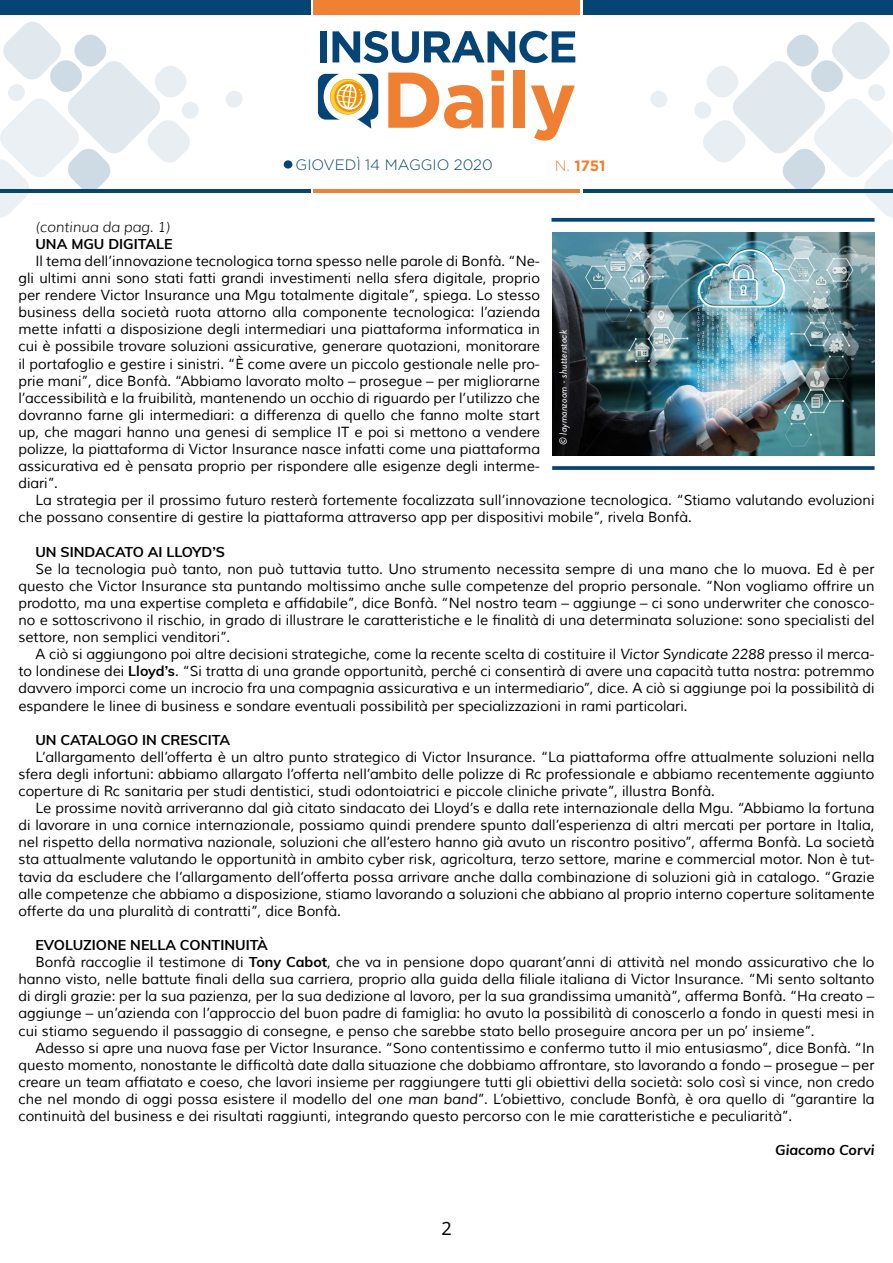
<style>
.page{position:relative;width:893px;height:1263px;background:#fff}
.page>*{position:absolute;margin:0;border:0;box-sizing:border-box;transform-origin:0 0}
.t1{font:18px "Noto Sans";color:#000}
.t2{font:300 15px "Gotham";color:#054573}
.t3{font:700 15px "Gotham";color:#f08033}
.t4{font:14.25px/17.1px "Muli";color:#000;text-align:justify}
.t5{font:700 14.25px "Muli";color:#000}
.t6{font:italic 300 14.25px "Muli";color:#000}
.t7{font:italic 700 14.25px "Muli";color:#000}
.t8{font:italic 10.5px "Brandon Grotesque";color:#fff}
.s1{font-weight:300}
.s2{font-style:italic}
.s3{font-weight:700}
</style>
<div class="page">
<div style="left:583px;top:0;width:310px;height:15px;background:#054573"></div>
<div style="left:314px;top:0;width:266px;height:15px;background:#f08033"></div>
<hr style="left:583px;top:189px;width:310px;height:3px;background:#054573">
<hr style="left:314px;top:189px;width:266px;height:3px;background:#f08033">
<svg style="left:650px;top:91px;width:17px;height:17px"></svg>
<svg style="left:226px;top:91px;width:17px;height:17px"></svg>
<svg style="left:693px;top:22px;width:200px;height:197px"></svg>
<svg style="left:0;top:22px;width:200px;height:196px"></svg>
<svg style="left:318px;top:74px;width:60px;height:55px"></svg>
<svg style="left:388px;top:73px;width:95px;height:56px"></svg>
<svg style="left:491px;top:70px;width:13px;height:58px"></svg>
<div style="left:513px;top:70px;width:12px;height:58px;background:#ef7f32"></div>
<svg style="left:531px;top:85px;width:44px;height:56px"></svg>
<div style="left:320px;top:31px;width:7px;height:31px;background:#054474"></div>
<svg style="left:332px;top:31px;width:243px;height:32px"></svg>
<hr style="left:0;top:189px;width:310px;height:3px;background:#054573">
<div style="left:0;top:0;width:310px;height:15px;background:#054573"></div>
<div style="left:284px;top:160px;width:8px;height:9px;background:#054573;border-radius:50%"></div>
<svg style="left:551px;top:218px;width:323px;height:4px"></svg>
<svg style="left:552px;top:466px;width:322px;height:4px"></svg>
<img style="left:552px;top:232px;width:322px;height:223px">
<p class="t2" style="left:296px;top:157px;width:199px">GIOVEDÌ 14 MAGGIO 2020</p>
<p class="t3" style="left:555px;top:157px;width:52px"><span class="s1">N.</span> 1751</p>
<p class="t6" style="left:35px;top:218px;width:136px">(continua da pag. 1)</p>
<p class="t5" style="left:35px;top:233px;width:139px">UNA MGU DIGITALE</p>
<p class="t4" style="left:18px;top:253px;width:523px;text-indent:17px">Il tema dell’innovazione tecnologica torna spesso nelle parole di Bonfà. “Ne&shy;gli ultimi anni sono stati fatti grandi investimenti nella sfera digitale, proprio per rendere Victor Insurance una Mgu totalmente digitale”, spiega. Lo stesso business della società ruota attorno alla componente tecnologica: l’azienda mette infatti a disposizione degli intermediari una piattaforma informatica in cui è possibile trovare soluzioni assicurative, generare quotazioni, monitorare il portafoglio e gestire i sinistri. “È come avere un piccolo gestionale nelle pro&shy;prie mani”, dice Bonfà. “Abbiamo lavorato molto – prosegue – per migliorarne l’accessibilità e la fruibilità, mantenendo un occhio di riguardo per l’utilizzo che dovranno farne gli intermediari: a differenza di quello che fanno molte start up, che magari hanno una genesi di semplice IT e poi si mettono a vendere polizze, la piattaforma di Victor Insurance nasce infatti come una piattaforma assicurativa ed è pensata proprio per rispondere alle esigenze degli interme&shy;diari”.</p>
<p class="t4" style="left:18px;top:492px;width:858px;text-indent:17px">La strategia per il prossimo futuro resterà fortemente focalizzata sull’innovazione tecnologica. “Stiamo valutando evoluzioni che possano consentire di gestire la piattaforma attraverso app per dispositivi mobile”, rivela Bonfà.</p>
<p class="t5" style="left:35px;top:541px;width:191px">UN SINDACATO AI LLOYD’S</p>
<p class="t4" style="left:18px;top:560px;width:858px;text-indent:17px">Se la tecnologia può tanto, non può tuttavia tutto. Uno strumento necessita sempre di una mano che lo muova. Ed è per questo che Victor Insurance sta puntando moltissimo anche sulle competenze del proprio personale. “Non vogliamo offrire un prodotto, ma una expertise completa e affidabile”, dice Bonfà. “Nel nostro team – aggiunge – ci sono underwriter che conosco&shy;no e sottoscrivono il rischio, in grado di illustrare le caratteristiche e le finalità di una determinata soluzione: sono specialisti del settore, non semplici venditori”.</p>
<p class="t4" style="left:18px;top:646px;width:858px;text-indent:17px">A ciò si aggiungono poi altre decisioni strategiche, come la recente scelta di costituire il <span class="s2">Victor Syndicate 2288</span> presso il merca&shy;to londinese dei <span class="s3">Lloyd’s</span>. “Si tratta di una grande opportunità, perché ci consentirà di avere una capacità tutta nostra: potremmo davvero imporci come un incrocio fra una compagnia assicurativa e un intermediario”, dice. A ciò si aggiunge poi la possibilità di espandere le linee di business e sondare eventuali possibilità per specializzazioni in rami particolari.</p>
<p class="t5" style="left:35px;top:729px;width:196px">UN CATALOGO IN CRESCITA</p>
<p class="t4" style="left:18px;top:749px;width:858px;text-indent:17px">L’allargamento dell’offerta è un altro punto strategico di Victor Insurance. “La piattaforma offre attualmente soluzioni nella sfera degli infortuni: abbiamo allargato l’offerta nell’ambito delle polizze di Rc professionale e abbiamo recentemente aggiunto coperture di Rc sanitaria per studi dentistici, studi odontoiatrici e piccole cliniche private”, illustra Bonfà.</p>
<p class="t4" style="left:18px;top:800px;width:858px;text-indent:17px">Le prossime novità arriveranno dal già citato sindacato dei Lloyd’s e dalla rete internazionale della Mgu. “Abbiamo la fortuna di lavorare in una cornice internazionale, possiamo quindi prendere spunto dall’esperienza di altri mercati per portare in Italia, nel rispetto della normativa nazionale, soluzioni che all’estero hanno già avuto un riscontro positivo”, afferma Bonfà. La società sta attualmente valutando le opportunità in ambito cyber risk, agricoltura, terzo settore, marine e commercial motor. Non è tut&shy;tavia da escludere che l’allargamento dell’offerta possa arrivare anche dalla combinazione di soluzioni già in catalogo. “Grazie alle competenze che abbiamo a disposizione, stiamo lavorando a soluzioni che abbiano al proprio interno coperture solitamente offerte da una pluralità di contratti”, dice Bonfà.</p>
<p class="t5" style="left:35px;top:934px;width:234px">EVOLUZIONE NELLA CONTINUITÀ</p>
<p class="t4" style="left:35px;top:954px;width:841px">Bonfà raccoglie il testimone di <span class="s3">Tony Cabot</span>, che va in pensione dopo quarant’anni di attività nel mondo assicurativo che lo</p>
<p class="t4" style="left:18px;top:971px;width:858px">hanno visto, nelle battute finali della sua carriera, proprio alla guida della filiale italiana di Victor Insurance. “Mi sento soltanto</p>
<p class="t4" style="left:18px;top:988px;width:858px">di dirgli grazie: per la sua pazienza, per la sua dedizione al lavoro, per la sua grandissima umanità”, afferma Bonfà. “Ha creato –</p>
<p class="t4" style="left:18px;top:1005px;width:858px">aggiunge – un’azienda con l’approccio del buon padre di famiglia: ho avuto la possibilità di conoscerlo a fondo in questi mesi in</p>
<p class="t4" style="left:18px;top:1022px;width:798px">cui stiamo seguendo il passaggio di consegne, e penso che sarebbe stato bello proseguire ancora per un po’ insieme”.</p>
<p class="t4" style="left:35px;top:1039px;width:841px">Adesso si apre una nuova fase per Victor Insurance. “Sono contentissimo e confermo tutto il mio entusiasmo”, dice Bonfà. “In</p>
<p class="t4" style="left:18px;top:1056px;width:858px">questo momento, nonostante le difficoltà date dalla situazione che dobbiamo affrontare, sto lavorando a fondo – prosegue – per</p>
<p class="t4" style="left:18px;top:1073px;width:858px">creare un team affiatato e coeso, che lavori insieme per raggiungere tutti gli obiettivi della società: solo così si vince, non credo</p>
<p class="t4" style="left:18px;top:1091px;width:858px">che nel mondo di oggi possa esistere il modello del <span class="s2">one man band</span>”. L’obiettivo, conclude Bonfà, è ora quello di “garantire la</p>
<p class="t4" style="left:18px;top:1108px;width:775px">continuità del business e dei risultati raggiunti, integrando questo percorso con le mie caratteristiche e peculiarità”.</p>
<p class="t7" style="left:775px;top:1140px;width:101px">Giacomo Corvi</p>
<p class="t8" style="left:556px;top:445px;width:116px;rotate:-90deg">© laymanzoom - shutterstock</p>
<p class="t1" style="left:441px;top:1216px;width:12px">2</p>
</div>
